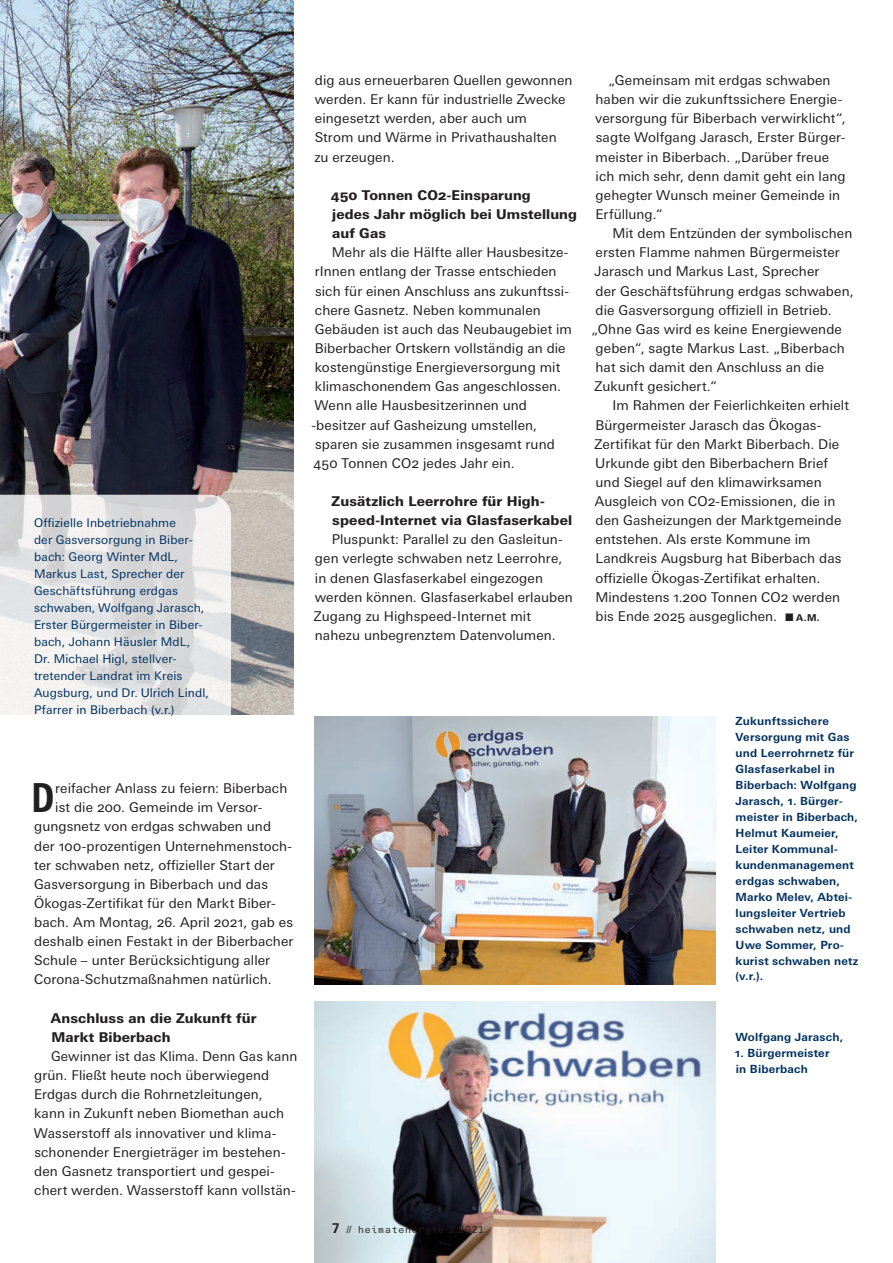
<style>
.page{position:relative;width:893px;height:1263px;background:#fff}
.page>*{position:absolute;margin:0;border:0;box-sizing:border-box;transform-origin:0 0}
.Basis_Initial{font:700 39.9px "Univers Next Typewrtr Pro";color:#231f20}
.Basis_Einz{font:13.5px/19.2px "Univers Next Pro";letter-spacing:.005em;color:#231f20}
.Basis_Initial-2{font:13.5px "Univers Next Pro";letter-spacing:.005em;color:#231f20}
.Zwischenueberschrift{font:800 13.5px/19.2px "Univers Next Pro";letter-spacing:.01em;color:#231f20}
.BU__bold__7_5pt_3_75{font:12px/17px "Univers Next Pro";letter-spacing:.01em;color:#003160}
.BU__bold__7_5pt_3_75-2{font:700 11.25px/15.9px "Univers Next Pro";letter-spacing:.015em;color:#003160}
.t1{font:9.75px "Univers Next Typewrtr Pro";letter-spacing:.08em;color:#231f20}
.s1{font-weight:700;font-size:13.5px}
.s2{font-family:"Univers Next Pro"}
.s3{font-family:"Zwo OT";font-size:11.25px}
.s4{font-weight:800;font-size:9.3px}
</style>
<div class="page">
<img style="left:315px;top:717px;width:400px;height:267px">
<img style="left:0;top:0;width:293px;height:714px">
<img style="left:315px;top:1001px;width:400px;height:262px">
<svg style="left:0;top:495px;width:231px;height:220px"></svg>
<p class="BU__bold__7_5pt_3_75" style="left:34px;top:515px;width:176px">Offizielle Inbetriebnahme<br>der Gasversorgung in Biber&shy;bach: Georg Winter MdL,<br>Markus Last, Sprecher der<br>Geschäftsführung erdgas schwaben, Wolfgang Jarasch,<br>Erster Bürgermeister in Biber&shy;bach, Johann Häusler MdL,<br>Dr. Michael Higl, stellver&shy;tretender Landrat im Kreis<br>Augsburg, und Dr. Ulrich Lindl,<br>Pfarrer in Biberbach (v.r.)</p>
<p class="Basis_Einz" style="left:314px;top:71px;width:260px">dig aus erneuerbaren Quellen gewonnen werden. Er kann für industrielle Zwecke eingesetzt werden, aber auch um<br>Strom und Wärme in Privathaushalten zu erzeugen.</p>
<p class="Zwischenueberschrift" style="left:331px;top:185px;width:248px">450 Tonnen CO2-Einsparung<br>jedes Jahr möglich bei Umstellung auf Gas</p>
<p class="Basis_Einz" style="left:311px;top:243px;width:262px;text-indent:20px">Mehr als die Hälfte aller Hausbesitze&shy;rInnen entlang der Trasse entschieden sich für einen Anschluss ans zukunftssi&shy;chere Gasnetz. Neben kommunalen Gebäuden ist auch das Neubaugebiet im Biberbacher Ortskern vollständig an die kostengünstige Energieversorgung mit klimaschonendem Gas angeschlossen.<br>Wenn alle Hausbesitzerinnen und -besitzer auf Gasheizung umstellen, sparen sie zusammen insgesamt rund 450 Tonnen CO2 jedes Jahr ein.</p>
<p class="Zwischenueberschrift" style="left:332px;top:491px;width:242px">Zusätzlich Leerrohre für High&shy;speed-Internet via Glasfaserkabel</p>
<p class="Basis_Einz" style="left:314px;top:530px;width:260px;text-indent:18px">Pluspunkt: Parallel zu den Gasleitun&shy;gen verlegte schwaben netz Leerrohre, in denen Glasfaserkabel eingezogen werden können. Glasfaserkabel erlauben Zugang zu Highspeed-Internet mit nahezu unbegrenztem Datenvolumen.</p>
<p class="Basis_Initial" style="left:31px;top:774px;width:26px">D</p>
<p class="Basis_Initial-2" style="left:55px;top:780px;width:234px">reifacher Anlass zu feiern: Biberbach</p>
<p class="Basis_Initial-2" style="left:55px;top:800px;width:209px">ist die 200. Gemeinde im Versor-</p>
<p class="Basis_Initial-2" style="left:34px;top:819px;width:238px">gungsnetz von erdgas schwaben und</p>
<p class="Basis_Initial-2" style="left:34px;top:838px;width:259px">der 100-prozentigen Unternehmenstoch-</p>
<p class="Basis_Initial-2" style="left:34px;top:857px;width:242px">ter schwaben netz, offizieller Start der</p>
<p class="Basis_Initial-2" style="left:34px;top:876px;width:235px">Gasversorgung in Biberbach und das</p>
<p class="Basis_Initial-2" style="left:34px;top:895px;width:243px">Ökogas-Zertifikat für den Markt Biber-</p>
<p class="Basis_Initial-2" style="left:34px;top:914px;width:260px">bach. Am Montag, 26. April 2021, gab es</p>
<p class="Basis_Initial-2" style="left:34px;top:934px;width:261px">deshalb einen Festakt in der Biberbacher</p>
<p class="Basis_Initial-2" style="left:34px;top:953px;width:238px">Schule – unter Berücksichtigung aller</p>
<p class="Basis_Initial-2" style="left:34px;top:972px;width:239px">Corona-Schutzmaßnahmen natürlich.</p>
<p class="Zwischenueberschrift" style="left:51px;top:1008px;width:207px">Anschluss an die Zukunft für<br>Markt Biberbach</p>
<p class="Basis_Einz" style="left:34px;top:1046px;width:265px;text-indent:17px">Gewinner ist das Klima. Denn Gas kann grün. Fließt heute noch überwiegend Erdgas durch die Rohrnetzleitungen,<br>kann in Zukunft neben Biomethan auch Wasserstoff als innovativer und klima&shy;schonender Energieträger im bestehen&shy;den Gasnetz transportiert und gespei&shy;chert werden. Wasserstoff kann vollstän-</p>
<p class="t1" style="left:332px;top:1224px;width:154px"><span class="s1">7</span> <span class="s2">//</span> heimatenergie 2<span class="s2">.</span>2021</p>
<p class="Basis_Einz" style="left:595px;top:71px;width:252px;text-indent:13px">„Gemeinsam mit erdgas schwaben haben wir die zukunftssichere Energie&shy;versorgung für Biberbach verwirklicht“, sagte Wolfgang Jarasch, Erster Bürger&shy;meister in Biberbach. „Darüber freue ich mich sehr, denn damit geht ein lang gehegter Wunsch meiner Gemeinde in Erfüllung.“</p>
<p class="Basis_Einz" style="left:612px;top:224px;width:242px">Mit dem Entzünden der symbolischen</p>
<p class="Basis_Einz" style="left:596px;top:243px;width:246px">ersten Flamme nahmen Bürgermeister</p>
<p class="Basis_Einz" style="left:595px;top:262px;width:226px">Jarasch und Markus Last, Sprecher</p>
<p class="Basis_Einz" style="left:596px;top:281px;width:259px">der Geschäftsführung erdgas schwaben,</p>
<p class="Basis_Einz" style="left:596px;top:300px;width:238px">die Gasversorgung offiziell in Betrieb.</p>
<p class="Basis_Einz" style="left:591px;top:319px;width:252px">„Ohne Gas wird es keine Energiewende</p>
<p class="Basis_Einz" style="left:596px;top:338px;width:251px">geben“, sagte Markus Last. „Biberbach</p>
<p class="Basis_Einz" style="left:596px;top:358px;width:230px">hat sich damit den Anschluss an die</p>
<p class="Basis_Einz" style="left:595px;top:377px;width:124px">Zukunft gesichert.“</p>
<p class="Basis_Einz" style="left:595px;top:396px;width:256px;text-indent:18px">Im Rahmen der Feierlichkeiten erhielt Bürgermeister Jarasch das Ökogas-- Zertifikat für den Markt Biberbach. Die Urkunde gibt den Biberbachern Brief und Siegel auf den klimawirksamen Ausgleich von CO2-Emissionen, die in den Gasheizungen der Marktgemeinde entstehen. Als erste Kommune im Landkreis Augsburg hat Biberbach das offizielle Ökogas-Zertifikat erhalten.<br>Mindestens 1.200 Tonnen CO2 werden bis Ende 2025 ausgeglichen. <span class="s3">■</span> <span class="s4">A.M.</span></p>
<p class="BU__bold__7_5pt_3_75-2" style="left:736px;top:713px;width:124px">Zukunftssichere<br>Versorgung mit Gas und Leerrohrnetz für<br>Glasfaserkabel in<br>Biberbach: Wolfgang<br>Jarasch, 1. Bürger&shy;meister in Biberbach,<br>Helmut Kaumeier,<br>Leiter Kommunal&shy;kundenmanagement erdgas schwaben,<br>Marko Melev, Abtei&shy;lungsleiter Vertrieb schwaben netz, und<br>Uwe Sommer, Pro&shy;kurist schwaben netz (v.r.).</p>
<p class="BU__bold__7_5pt_3_75-2" style="left:735px;top:1029px;width:109px">Wolfgang Jarasch,</p>
<p class="BU__bold__7_5pt_3_75-2" style="left:735px;top:1045px;width:96px">1. Bürgermeister in Biberbach</p>
</div>
